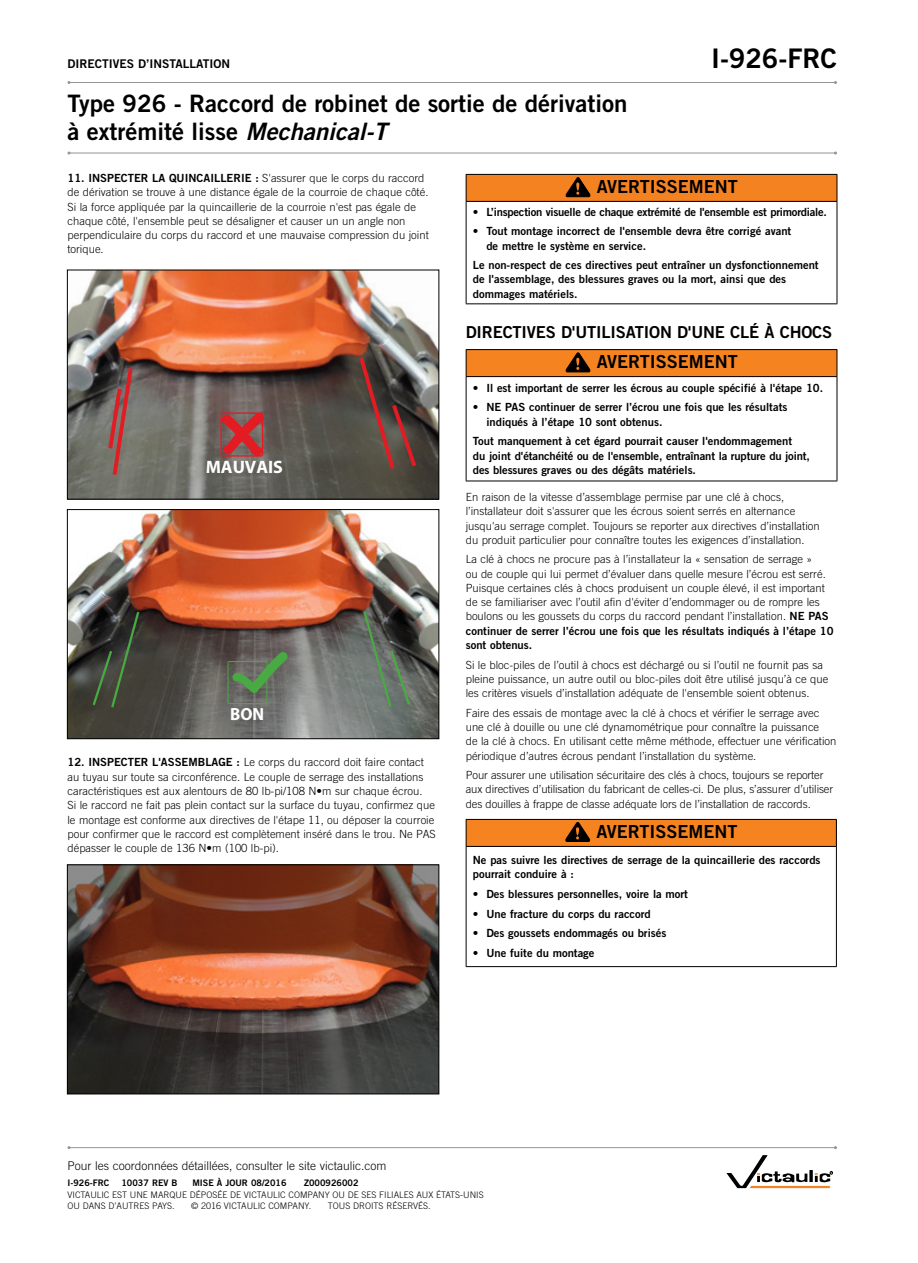
<style>
.page{position:relative;width:918px;height:1263px;background:#fff}
.page>*{position:absolute;margin:0;border:0;box-sizing:border-box;transform-origin:0 0}
.t1{font:27px "Trade Gothic LT Std Bd 2";color:#000}
.t2{font:24px/28.5px "Trade Gothic LT Std Bd 2";color:#000}
.t3{font:18px "Trade Gothic LT Std Bd 2";color:#000}
.t4{font:700 18px "Myriad Pro";letter-spacing:-.005em;color:#fff}
.t5{font:700 17.7px "Myriad Pro";color:#fff;scale:.96 1}
.t6{font:16.5px "Trade Gothic LT Std Bd 2";letter-spacing:-.01em;color:#000}
.t7{font:300 12px "Trade Gothic LT Std";color:#000}
.t8{font:12px "Trade Gothic LT Std Bd 2";color:#000}
.t9{font:300 11.25px/14.2px "Trade Gothic LT Std";color:#000}
.t10{font:11.25px/14.2px "Trade Gothic LT Std Bd 2";color:#000}
.t11{font:11.25px "Trade Gothic LT Std Bd 2";letter-spacing:-.02em;color:#000}
.t12{font:300 9px/11.2px "Trade Gothic LT Std";color:#000}
.t13{font:9px "Trade Gothic LT Std Bd 2";color:#000}
.s1{font-style:italic}
.s2{font-family:"Trade Gothic LT Std";font-weight:300}
.s3{font-family:"Trade Gothic LT Std Bd 2";font-weight:400}
</style>
<div class="page">
<hr style="left:69px;top:153px;width:767px;height:1px;background:#939598">
<hr style="left:69px;top:82px;width:767px;height:1px;background:#939598">
<svg style="left:727px;top:1155px;width:106px;height:33px"></svg>
<hr style="left:69px;top:1147px;width:767px;height:1px;background:#939598">
<img style="left:69px;top:272px;width:368px;height:225px">
<svg style="left:357px;top:353px;width:62px;height:120px;background:#5b4742"></svg>
<svg style="left:106px;top:364px;width:29px;height:115px;background:#845d5a"></svg>
<svg style="left:219px;top:410px;width:48px;height:47px;background:#a74345"></svg>
<div style="left:67px;top:270px;width:372px;height:229px;border:1px solid #000"></div>
<img style="left:69px;top:511px;width:368px;height:226px">
<div style="left:228px;top:661px;width:39px;height:43px;border:1px solid #49a942"></div>
<svg style="left:231px;top:649px;width:59px;height:45px;background:#607559"></svg>
<svg style="left:91px;top:609px;width:50px;height:101px;background:#383e32"></svg>
<svg style="left:362px;top:608px;width:50px;height:101px;background:#576157"></svg>
<div style="left:67px;top:509px;width:372px;height:230px;border:1px solid #000"></div>
<img style="left:69px;top:867px;width:368px;height:225px">
<div style="left:67px;top:865px;width:372px;height:229px;border:1px solid #000"></div>
<div style="left:466px;top:174px;width:371px;height:27px;background:#f58220"></div>
<hr style="left:466px;top:174px;width:371px;height:1px;background:#000">
<svg style="left:466px;top:175px;width:1px;height:26px"></svg>
<svg style="left:837px;top:175px;width:1px;height:26px"></svg>
<hr style="left:466px;top:202px;width:1px;height:101px;background:#000">
<hr style="left:837px;top:202px;width:1px;height:101px;background:#000">
<hr style="left:466px;top:201px;width:371px;height:1px;background:#000">
<hr style="left:466px;top:303px;width:371px;height:1px;background:#000">
<svg style="left:566px;top:177px;width:24px;height:20px"></svg>
<div style="left:466px;top:350px;width:371px;height:27px;background:#f58320"></div>
<hr style="left:466px;top:349px;width:371px;height:1px;background:#000">
<svg style="left:466px;top:350px;width:1px;height:26px"></svg>
<svg style="left:837px;top:350px;width:1px;height:26px"></svg>
<hr style="left:466px;top:377px;width:1px;height:104px;background:#000">
<hr style="left:466px;top:376px;width:371px;height:1px;background:#000">
<hr style="left:837px;top:377px;width:1px;height:104px;background:#000">
<hr style="left:466px;top:481px;width:371px;height:1px;background:#000">
<svg style="left:566px;top:352px;width:24px;height:20px"></svg>
<div style="left:466px;top:819px;width:370px;height:27px;background:#f58320"></div>
<hr style="left:466px;top:819px;width:371px;height:1px;background:#000">
<svg style="left:466px;top:820px;width:1px;height:26px"></svg>
<svg style="left:836px;top:820px;width:1px;height:26px"></svg>
<hr style="left:466px;top:847px;width:1px;height:119px;background:#000">
<hr style="left:466px;top:846px;width:371px;height:1px;background:#000">
<hr style="left:836px;top:847px;width:1px;height:119px;background:#000">
<hr style="left:466px;top:966px;width:371px;height:1px;background:#000">
<svg style="left:565px;top:822px;width:25px;height:19px"></svg>
<p class="t8" style="left:68px;top:56px;width:164px">DIRECTIVES D’INSTALLATION</p>
<h1 class="t1" style="left:711px;top:41px;width:127px">I-926-FRC</h1>
<h2 class="t2" style="left:68px;top:89px;width:562px">Type 926 - Raccord de robinet de sortie de dérivation à extrémité lisse <span class="s1">Mechanical-T</span></h2>
<p class="t10" style="left:68px;top:171px;width:358px">11. INSPECTER LA QUINCAILLERIE : <span class="s2">S'assurer que le corps du raccord</span></p>
<p class="t9" style="left:68px;top:185px;width:363px">de dérivation se trouve à une distance égale de la courroie de chaque côté.<br>Si la force appliquée par la quincaillerie de la courroie n'est pas égale de chaque côté, l'ensemble peut se désaligner et causer un un angle non perpendiculaire du corps du raccord et une mauvaise compression du joint torique.</p>
<h3 class="t4" style="left:206px;top:455px;width:79px">MAUVAIS</h3>
<h3 class="t5" style="left:230px;top:702px;width:37px">BON</h3>
<p class="t9" style="left:68px;top:755px;width:370px"><span class="s3">12. INSPECTER L'ASSEMBLAGE :</span> Le corps du raccord doit faire contact au tuyau sur toute sa circonférence. Le couple de serrage des installations caractéristiques est aux alentours de 80 lb-pi/108 N•m sur chaque écrou.<br>Si le raccord ne fait pas plein contact sur la surface du tuyau, confirmez que le montage est conforme aux directives de l'étape 11, ou déposer la courroie pour confirmer que le raccord est complètement inséré dans le trou. Ne PAS dépasser le couple de 136 N•m (100 lb-pi).</p>
<h3 class="t3" style="left:597px;top:175px;width:143px">AVERTISSEMENT</h3>
<p class="t11" style="left:473px;top:205px;width:356px">• L’inspection visuelle de chaque extrémité de l'ensemble est primordiale.</p>
<p class="t10" style="left:486px;top:224px;width:306px;text-indent:-14px">• Tout montage incorrect de l'ensemble devra être corrigé avant de mettre le système en service.</p>
<p class="t10" style="left:473px;top:258px;width:347px">Le non-respect de ces directives peut entraîner un dysfonctionnement de l'assemblage, des blessures graves ou la mort, ainsi que des dommages matériels.</p>
<h3 class="t6" style="left:466px;top:322px;width:368px">DIRECTIVES D'UTILISATION D'UNE CLÉ À CHOCS</h3>
<h3 class="t3" style="left:597px;top:350px;width:143px">AVERTISSEMENT</h3>
<p class="t10" style="left:473px;top:380px;width:352px">• Il est important de serrer les écrous au couple spécifié à l'étape 10.</p>
<p class="t10" style="left:486px;top:400px;width:303px;text-indent:-14px">• NE PAS continuer de serrer l’écrou une fois que les résultats indiqués à l’étape 10 sont obtenus.</p>
<p class="t10" style="left:473px;top:434px;width:339px">Tout manquement à cet égard pourrait causer l'endommagement<br>du joint d'étanchéité ou de l'ensemble, entraînant la rupture du joint, des blessures graves ou des dégâts matériels.</p>
<p class="t9" style="left:466px;top:490px;width:355px">En raison de la vitesse d’assemblage permise par une clé à chocs, l’installateur doit s'assurer que les écrous soient serrés en alternance jusqu'au serrage complet. Toujours se reporter aux directives d’installation du produit particulier pour connaître toutes les exigences d’installation.</p>
<p class="t9" style="left:466px;top:552px;width:364px">La clé à chocs ne procure pas à l’installateur la « sensation de serrage »<br>ou de couple qui lui permet d’évaluer dans quelle mesure l’écrou est serré.<br>Puisque certaines clés à chocs produisent un couple élevé, il est important de se familiariser avec l’outil afin d'éviter d’endommager ou de rompre les boulons ou les goussets du corps du raccord pendant l’installation. <span class="s3">NE PAS</span></p>
<p class="t10" style="left:466px;top:623px;width:369px">continuer de serrer l’écrou une fois que les résultats indiqués à l’étape 10 sont obtenus.</p>
<p class="t9" style="left:466px;top:657px;width:364px">Si le bloc-piles de l’outil à chocs est déchargé ou si l’outil ne fournit pas sa pleine puissance, un autre outil ou bloc-piles doit être utilisé jusqu’à ce que les critères visuels d’installation adéquate de l'ensemble soient obtenus.</p>
<p class="t9" style="left:466px;top:705px;width:372px">Faire des essais de montage avec la clé à chocs et vérifier le serrage avec une clé à douille ou une clé dynamométrique pour connaître la puissance<br>de la clé à chocs. En utilisant cette même méthode, effectuer une vérification périodique d’autres écrous pendant l’installation du système.</p>
<p class="t9" style="left:466px;top:768px;width:369px">Pour assurer une utilisation sécuritaire des clés à chocs, toujours se reporter aux directives d’utilisation du fabricant de celles-ci. De plus, s’assurer d’utiliser des douilles à frappe de classe adéquate lors de l’installation de raccords.</p>
<h3 class="t3" style="left:597px;top:820px;width:143px">AVERTISSEMENT</h3>
<p class="t10" style="left:473px;top:853px;width:349px">Ne pas suivre les directives de serrage de la quincaillerie des raccords pourrait conduire à :</p>
<p class="t10" style="left:473px;top:887px;width:217px">• Des blessures personnelles, voire la mort</p>
<p class="t10" style="left:473px;top:906px;width:180px">• Une fracture du corps du raccord</p>
<p class="t10" style="left:473px;top:926px;width:195px">• Des goussets endommagés ou brisés</p>
<p class="t10" style="left:473px;top:946px;width:123px">• Une fuite du montage</p>
<p class="t7" style="left:68px;top:1158px;width:321px">Pour les coordonnées détaillées, consulter le site victaulic.com</p>
<p class="t13" style="left:68px;top:1178px;width:43px">I-926-FRC</p>
<p class="t13" style="left:122px;top:1178px;width:58px">10037 REV B</p>
<p class="t13" style="left:192px;top:1178px;width:96px">MISE À JOUR 08/2016</p>
<p class="t13" style="left:304px;top:1178px;width:56px">Z000926002</p>
<p class="t12" style="left:68px;top:1189px;width:418px">VICTAULIC EST UNE MARQUE DÉPOSÉE DE VICTAULIC COMPANY OU DE SES FILIALES AUX ÉTATS-UNIS<br>OU DANS D’AUTRES PAYS.</p>
<p class="t12" style="left:191px;top:1200px;width:122px">© 2016 VICTAULIC COMPANY.</p>
<p class="t12" style="left:328px;top:1200px;width:104px">TOUS DROITS RÉSERVÉS.</p>
</div>
